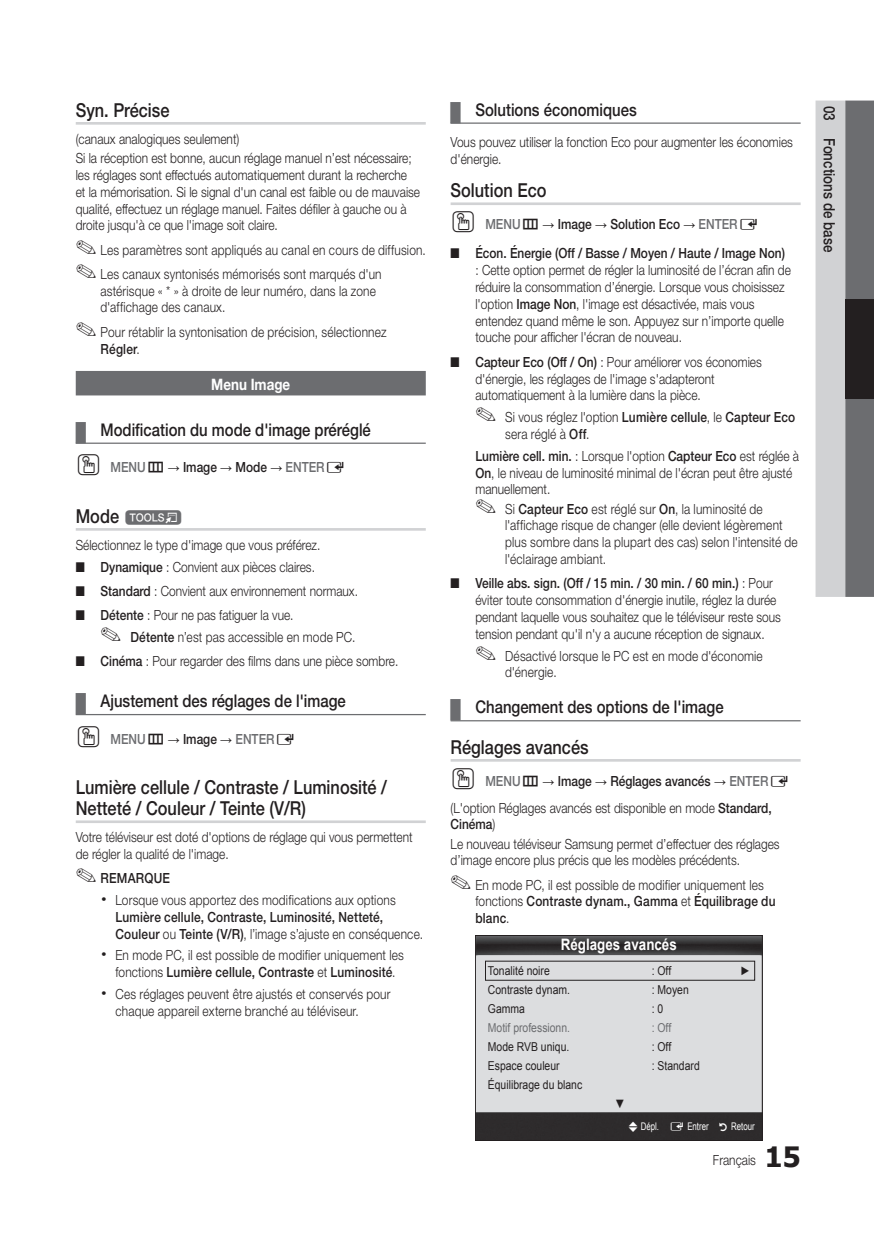
<style>
.page{position:relative;width:874px;height:1242px;background:#fff}
.page>*{position:absolute;margin:0;border:0;box-sizing:border-box;transform-origin:0 0}
.t1{font:500 19.25px/21px "Helvetica Neue LT Pro";color:#231f20;scale:.85 1}
.t2{font:500 17.5px "Helvetica Neue LT Pro";color:#231f20;scale:.85 1}
.t3{font:500 15.75px "Helvetica Neue LT Pro";color:#231f20;scale:.85 1}
.t4{font:700 15.75px "Arial";color:#fff;scale:.85 1}
.t5{font:700 15.75px "Helvetica Neue LT Pro";color:#fff;scale:.85 1}
.t6{font:300 14px/16.8px "Helvetica Neue LT Pro";color:#231f20;scale:.85 1}
.t7{font:500 14px/16.8px "Helvetica Neue LT Pro";letter-spacing:.015em;color:#231f20;scale:.85 1}
.t8{font:500 14px "Helvetica Neue LT Pro";color:#6c6d70;scale:.85 1}
.t9{font:12.25px "Arial";color:#231f20;scale:.85 1}
.t10{font:12.25px "Arial";color:#6c6d70;scale:.85 1}
.t11{font:12.25px "Arial";color:#231f20;scale:.9 1}
.t12{font:10.5px "Arial";color:#fff;scale:.75 1}
.s1{font-weight:500}
.s2{font-family:"ASTTV Icons 2";font-weight:400;color:#6c6d70}
.s3{font-family:"ASTTV Icons 2";font-weight:400;font-size:22.75px;color:#231f20}
.s4{font-family:"ASTTV Icons 2";font-weight:400;color:#231f20}
.s5{font-family:"Arial";font-weight:400;color:#231f20}
.s6{color:#231f20}
.s7{font-family:"ASTTV Icons 2";font-weight:400;font-size:17.5px;color:#6c6d70}
.s8{font-weight:300}
.s9{font-family:"ASTTV Icons 2";font-weight:400;font-size:22.75px}
.s10{color:#6c6d70}
.s11{font-family:"ASTTV Icons 2";font-weight:400}
.s12{font-family:"Arial";font-weight:400}
.s13{font-weight:500;color:#6c6d70}
.s14{font-family:"ASTTV Icons 2"}
.s15{font-family:"Tahoma";font-weight:700;font-size:28px}
</style>
<div class="page">
<svg style="left:815px;top:100px;width:58px;height:497px;background:#a7a8ab"></svg>
<div style="left:845px;top:299px;width:28px;height:99px;background:#231f20"></div>
<hr style="left:76px;top:122px;width:349px;height:3px;background:#d1d2d4">
<div style="left:76px;top:371px;width:349px;height:24px;background:#6c6d70"></div>
<hr style="left:76px;top:442px;width:349px;height:2px;background:#6c6d70">
<hr style="left:76px;top:528px;width:349px;height:2px;background:#d1d2d4">
<hr style="left:76px;top:714px;width:349px;height:1px;background:#6c6d70">
<hr style="left:76px;top:820px;width:349px;height:3px;background:#d1d2d4">
<hr style="left:450px;top:122px;width:350px;height:2px;background:#6c6d70">
<hr style="left:450px;top:202px;width:350px;height:3px;background:#d1d2d4">
<hr style="left:450px;top:720px;width:350px;height:1px;background:#6c6d70">
<hr style="left:450px;top:759px;width:350px;height:2px;background:#d1d2d4">
<img style="left:477px;top:937px;width:283px;height:201px">
<div style="left:475px;top:935px;width:287px;height:205px;border:1px solid #231f20"></div>
<h1 class="t1" style="left:76px;top:99px;width:112px">Syn. Précise</h1>
<p class="t6" style="left:76px;top:129px;width:397px;line-height:19.2px">(canaux analogiques seulement)<br>Si la réception est bonne, aucun réglage manuel n’est nécessaire;</p>
<p class="t6" style="left:76px;top:166px;width:406px">les réglages sont effectués automatiquement durant la recherche et la mémorisation. Si le signal d'un canal est faible ou de mauvaise qualité, effectuez un réglage manuel. Faites défiler à gauche ou à droite jusqu'à ce que l'image soit claire.</p>
<p class="t6" style="left:76px;top:237px;width:413px;line-height:24.3px">✎ Les paramètres sont appliqués au canal en cours de diffusion. ✎ Les canaux syntonisés mémorisés sont marqués d'un</p>
<p class="t6" style="left:100px;top:282px;width:325px">astérisque « * » à droite de leur numéro, dans la zone d'affichage des canaux.</p>
<p class="t6" style="left:100px;top:323px;width:338px;text-indent:-25px">✎ Pour rétablir la syntonisation de précision, sélectionnez<br><span class="s1">Régler</span>.</p>
<p class="t5" style="left:211px;top:374px;width:95px">Menu Image</p>
<p class="t2" style="left:76px;top:419px;width:348px"><span class="s2">¦</span> Modification du mode d'image préréglé</p>
<p class="t8" style="left:76px;top:459px;width:318px"><span class="s3">O</span> MENU<span class="s4">M</span> <span class="s5">→</span> <span class="s6">Image</span> <span class="s5">→</span> <span class="s6">Mode</span> <span class="s5">→</span> ENTER<span class="s4">E</span></p>
<h1 class="t1" style="left:76px;top:505px;width:127px">Mode <span class="s7">T</span></h1>
<p class="t6" style="left:76px;top:536px;width:289px">Sélectionnez le type d'image que vous préférez.</p>
<p class="t6" style="left:76px;top:558px;width:283px">■ <span class="s1">Dynamique</span> : Convient aux pièces claires.</p>
<p class="t6" style="left:76px;top:582px;width:333px">■ <span class="s1">Standard</span> : Convient aux environnement normaux.</p>
<p class="t6" style="left:100px;top:604px;width:301px;line-height:21.7px;text-indent:-25px">■ <span class="s1">Détente</span> : Pour ne pas fatiguer la vue.<br>✎ <span class="s1">Détente</span> n’est pas accessible en mode PC.</p>
<p class="t6" style="left:76px;top:652px;width:381px">■ <span class="s1">Cinéma</span> : Pour regarder des films dans une pièce sombre.</p>
<p class="t2" style="left:76px;top:690px;width:319px"><span class="s2">¦</span> Ajustement des réglages de l'image</p>
<p class="t8" style="left:76px;top:730px;width:259px"><span class="s3">O</span> MENU<span class="s4">M</span> <span class="s5">→</span> <span class="s6">Image</span> <span class="s5">→</span> ENTER<span class="s4">E</span></p>
<h1 class="t1" style="left:76px;top:776px;width:367px">Lumière cellule / Contraste / Luminosité /<br>Netteté / Couleur / Teinte (V/R)</h1>
<p class="t6" style="left:76px;top:828px;width:398px">Votre téléviseur est doté d'options de réglage qui vous permettent de régler la qualité de l'image.</p>
<p class="t6" style="left:115px;top:867px;width:331px;line-height:21.7px;text-indent:-40px">✎ <span class="s1">REMARQUE<br></span>Lorsque vous apportez des modifications aux options</p>
<p class="t7" style="left:115px;top:908px;width:363px">Lumière cellule, Contraste, Luminosité, Netteté,<br>Couleur <span class="s8">ou</span> Teinte (V/R)<span class="s8">, l’image s’ajuste en conséquence.</span></p>
<p class="t6" style="left:115px;top:946px;width:341px">En mode PC, il est possible de modifier uniquement les fonctions <span class="s1">Lumière cellule, Contraste</span> et <span class="s1">Luminosité</span>.</p>
<p class="t6" style="left:115px;top:985px;width:325px">Ces réglages peuvent être ajustés et conservés pour chaque appareil externe branché au téléviseur.</p>
<p class="t2" style="left:450px;top:99px;width:220px"><span class="s2">¦</span> Solutions économiques</p>
<p class="t6" style="left:450px;top:134px;width:404px">Vous pouvez utiliser la fonction Eco pour augmenter les économies d'énergie.</p>
<h1 class="t1" style="left:450px;top:180px;width:114px">Solution Eco</h1>
<p class="t7" style="left:450px;top:216px;width:363px"><span class="s9">O</span> <span class="s10">MENU</span><span class="s11">M</span> <span class="s12">→</span> Image <span class="s12">→</span> Solution Eco <span class="s12">→</span> <span class="s10">ENTER</span><span class="s11">E</span></p>
<p class="t6" style="left:475px;top:245px;width:372px;text-indent:-25px">■ <span class="s1">Écon. Énergie (Off / Basse / Moyen / Haute / Image Non) </span>: Cette option permet de régler la luminosité de l’écran afin de réduire la consommation d’énergie. Lorsque vous choisissez l'option <span class="s1">Image Non</span>, l'image est désactivée, mais vous entendez quand même le son. Appuyez sur n’importe quelle touche pour afficher l'écran de nouveau.</p>
<p class="t6" style="left:475px;top:353px;width:338px;text-indent:-25px">■ <span class="s1">Capteur Eco (Off / On)</span> : Pour améliorer vos économies d'énergie, les réglages de l'image s'adapteront automatiquement à la lumière dans la pièce.</p>
<p class="t6" style="left:505px;top:408px;width:342px;text-indent:-30px">✎ Si vous réglez l'option <span class="s1">Lumière cellule</span>, le <span class="s1">Capteur Eco </span>sera réglé à <span class="s1">Off</span>.</p>
<p class="t6" style="left:475px;top:447px;width:382px"><span class="s1">Lumière cell. min.</span> : Lorsque l'option <span class="s1">Capteur Eco</span> est réglée à<br><span class="s1">On</span>, le niveau de luminosité minimal de l'écran peut être ajusté manuellement.</p>
<p class="t6" style="left:505px;top:500px;width:345px;text-indent:-30px">✎ Si <span class="s1">Capteur Eco</span> est réglé sur <span class="s1">On</span>, la luminosité de l'affichage risque de changer (elle devient légèrement plus sombre dans la plupart des cas) selon l'intensité de l'éclairage ambiant.</p>
<p class="t6" style="left:475px;top:574px;width:361px;text-indent:-25px">■ <span class="s1">Veille abs. sign. (Off / 15 min. / 30 min. / 60 min.)</span> : Pour éviter toute consommation d'énergie inutile, réglez la durée pendant laquelle vous souhaitez que le téléviseur reste sous tension pendant qu'il n'y a aucune réception de signaux.</p>
<p class="t6" style="left:505px;top:646px;width:304px;text-indent:-30px">✎ Désactivé lorsque le PC est en mode d'économie d'énergie.</p>
<p class="t2" style="left:450px;top:696px;width:322px"><span class="s2">¦</span> Changement des options de l'image</p>
<h1 class="t1" style="left:450px;top:736px;width:164px">Réglages avancés</h1>
<p class="t6" style="left:450px;top:767px;width:399px;line-height:26.8px"><span class="s9">O</span> <span class="s13">MENU</span><span class="s11">M</span> <span class="s12">→</span> <span class="s1">Image</span> <span class="s12">→</span> <span class="s1">Réglages avancés</span> <span class="s12">→</span> <span class="s13">ENTER</span><span class="s11">E </span>(L'option Réglages avancés est disponible en mode <span class="s1">Standard,</span></p>
<p class="t6" style="left:450px;top:814px;width:388px;line-height:19.2px"><span class="s1">Cinéma</span>)<br>Le nouveau téléviseur Samsung permet d’effectuer des réglages</p>
<p class="t6" style="left:450px;top:847px;width:370px;line-height:24.3px">d’image encore plus précis que les modèles précédents. ✎ En mode PC, il est possible de modifier uniquement les</p>
<p class="t7" style="left:475px;top:892px;width:354px"><span class="s8">fonctions</span> Contraste dynam., Gamma <span class="s8">et</span> Équilibrage du blanc<span class="s8">.</span></p>
<p class="t4" style="left:560px;top:934px;width:138px">Réglages avancés</p>
<p class="t9" style="left:487px;top:962px;width:74px">Tonalité noire</p>
<p class="t9" style="left:651px;top:962px;width:24px">: Off</p>
<p class="t9" style="left:739px;top:962px;width:14px">►</p>
<p class="t9" style="left:487px;top:981px;width:98px">Contraste dynam.</p>
<p class="t9" style="left:651px;top:981px;width:45px">: Moyen</p>
<p class="t9" style="left:487px;top:1000px;width:45px">Gamma</p>
<p class="t9" style="left:651px;top:1000px;width:15px">: 0</p>
<p class="t10" style="left:487px;top:1019px;width:98px">Motif professionn.</p>
<p class="t10" style="left:651px;top:1019px;width:24px">: Off</p>
<p class="t9" style="left:487px;top:1038px;width:97px">Mode RVB uniqu.</p>
<p class="t9" style="left:651px;top:1038px;width:24px">: Off</p>
<p class="t9" style="left:487px;top:1057px;width:86px">Espace couleur</p>
<p class="t9" style="left:651px;top:1057px;width:58px">: Standard</p>
<p class="t9" style="left:487px;top:1076px;width:112px">Équilibrage du blanc</p>
<p class="t11" style="left:614px;top:1095px;width:14px">▼</p>
<p class="t12" style="left:627px;top:1118px;width:171px"><span class="s14">U</span> Dépl. <span class="s14">E</span> Entrer <span class="s14">R</span> Retour</p>
<p class="t6" style="left:712px;top:1150px;width:105px">Français <span class="s15">15</span></p>
<p class="t3" style="left:838px;top:105px;width:174px;rotate:90deg">03 Fonctions de base</p>
</div>
